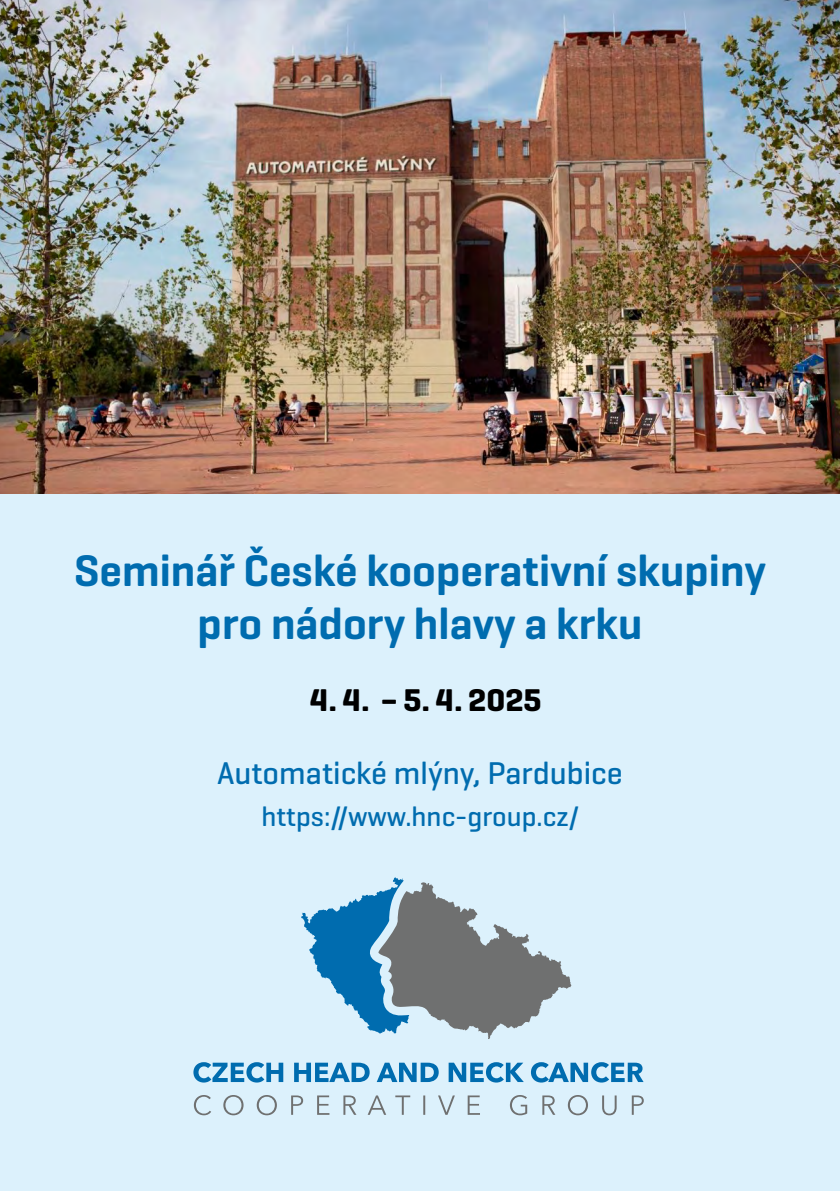
<style>
.page{position:relative;width:840px;height:1191px;background:#fff}
.page>*{position:absolute;margin:0;border:0;box-sizing:border-box;transform-origin:0 0}
.t1{font:600 45px/52.8px "Geogrotesque Cyr";color:#006caf;text-align:center}
.t2{font:500 32px "Geogrotesque Cyr";color:#006caf}
.t3{font:700 32px "Geogrotesque Cyr";color:#000}
.t4{font:500 28px "Geogrotesque Cyr";color:#006caf}
</style>
<div class="page">
<div style="left:0;top:454px;width:839px;height:737px;background:#dcf1fc"></div>
<img style="left:0;top:0;width:839px;height:493px">
<svg style="left:301px;top:877px;width:270px;height:162px"></svg>
<svg style="left:194px;top:1095px;width:449px;height:20px"></svg>
<svg style="left:193px;top:1062px;width:450px;height:20px"></svg>
<p class="t1" style="left:74px;top:544px;width:693px">Seminář České kooperativní skupiny pro nádory hlavy a krku</p>
<p class="t3" style="left:310px;top:680px;width:233px">4. 4. – 5. 4. 2025</p>
<p class="t2" style="left:217px;top:753px;width:407px">Automatické mlýny, Pardubice</p>
<p class="t4" style="left:261px;top:799px;width:319px">https://www.hnc-group.cz/</p>
</div>
